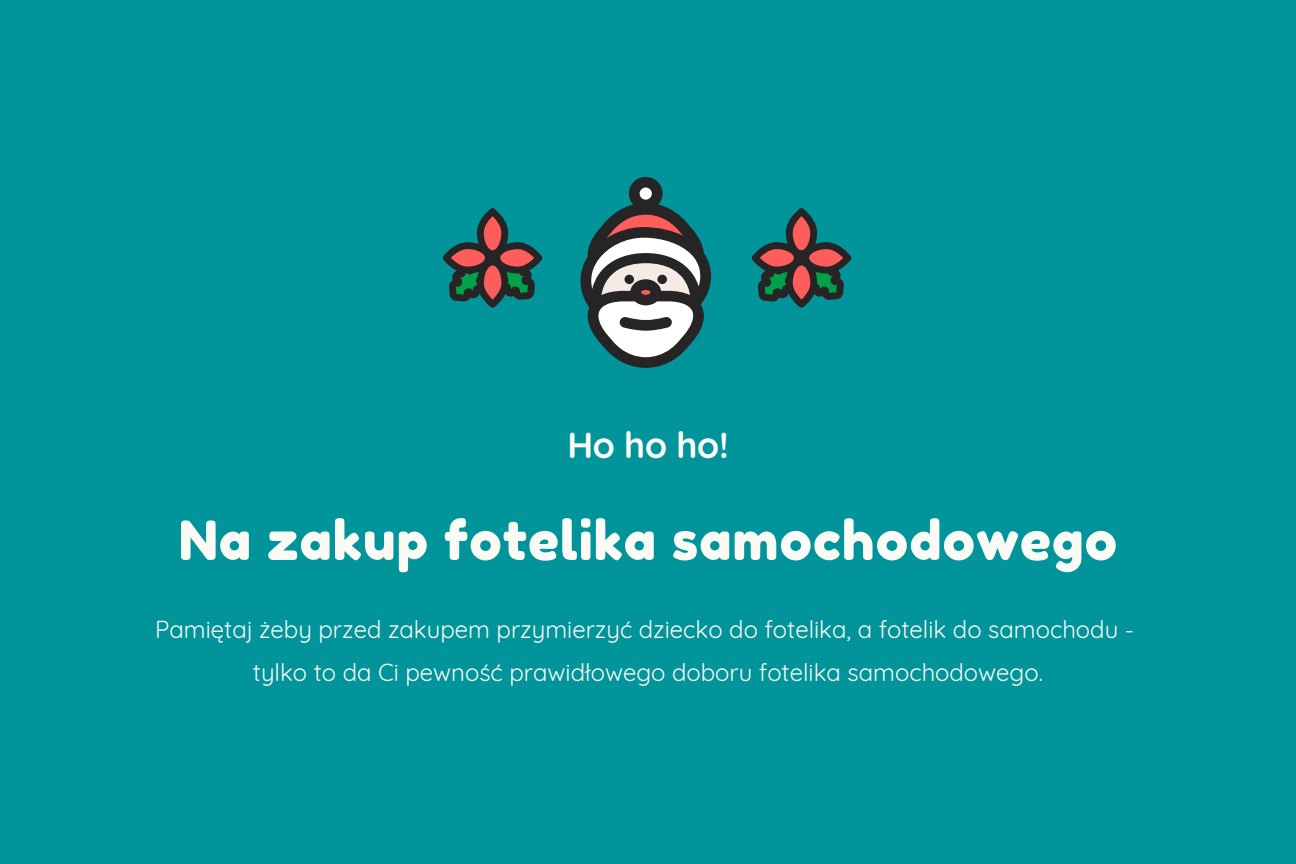
<style>
.page{position:relative;width:1296px;height:864px;background:#01949a}
.page>*{position:absolute;margin:0;border:0;box-sizing:border-box;transform-origin:0 0}
.t1{font:54px "Fredoka One";letter-spacing:.02em;color:#fbfbf5}
.t2{font:700 36px "Quicksand";color:#fbfbf5}
.t3{font:24px/42.6px "Quicksand";color:#fbfbf5;text-align:center}
</style>
<div class="page">
<svg style="left:581px;top:177px;width:130px;height:191px"></svg>
<svg style="left:751px;top:208px;width:101px;height:100px"></svg>
<svg style="left:443px;top:208px;width:100px;height:100px"></svg>
<h2 class="t2" style="left:567px;top:422px;width:163px">Ho ho ho!</h2>
<h1 class="t1" style="left:179px;top:507px;width:940px">Na zakup fotelika samochodowego</h1>
<p class="t3" style="left:155px;top:608px;width:980px">Pamiętaj żeby przed zakupem przymierzyć dziecko do fotelika, a fotelik do samochodu - tylko to da Ci pewność prawidłowego doboru fotelika samochodowego.</p>
</div>
